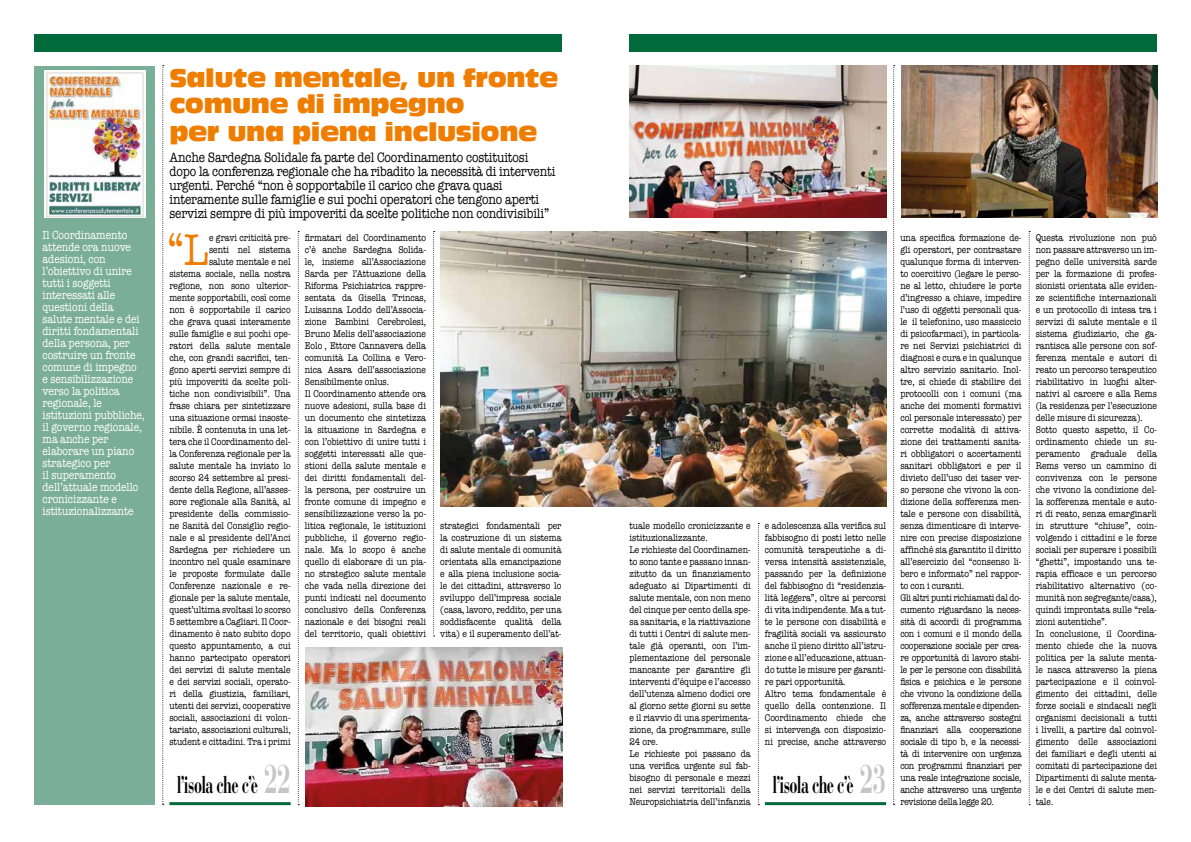
<style>
.page{position:relative;width:1191px;height:842px;background:#fff}
.page>*{position:absolute;margin:0;border:0;box-sizing:border-box;transform-origin:0 0}
.t1{font:45.7px "American Typewriter";color:#ef7d00;scale:.85 1}
.t2{font:25px/27px "Antique Olive Compact";letter-spacing:-.02em;color:#ef7d00}
.t3{font:700 24px "Bauer Bodoni";letter-spacing:-.045em;color:#000;scale:.6 1}
.t4{font:14px/14px "American Typewriter";letter-spacing:-.01em;color:#000;scale:.85 1}
.t5{font:12px/12px "American Typewriter";color:#fff;scale:.85 1}
.t6{font:10px/12px "American Typewriter";color:#000;scale:.85 1}
.s1{font-size:40px;color:#c6c6c6}
</style>
<div class="page">
<div style="left:34px;top:34px;width:527px;height:17px;background:#006a3b"></div>
<div style="left:629px;top:34px;width:528px;height:17px;background:#006a3b"></div>
<svg style="left:758px;top:523px;width:1px;height:282px"></svg>
<svg style="left:298px;top:231px;width:1px;height:574px"></svg>
<svg style="left:893px;top:65px;width:1px;height:740px"></svg>
<svg style="left:433px;top:231px;width:1px;height:405px"></svg>
<svg style="left:1028px;top:231px;width:2px;height:574px"></svg>
<hr style="left:169px;top:802px;width:122px;height:3px;background:#006a3b">
<svg style="left:162px;top:65px;width:2px;height:740px"></svg>
<hr style="left:765px;top:802px;width:121px;height:3px;background:#006a3b">
<div style="left:35px;top:66px;width:120px;height:739px;background:#7bae98"></div>
<img style="left:44px;top:71px;width:102px;height:146px">
<img style="left:629px;top:65px;width:257px;height:152px">
<img style="left:901px;top:65px;width:257px;height:152px">
<img style="left:306px;top:648px;width:256px;height:158px">
<img style="left:440px;top:231px;width:446px;height:275px">
<p class="t5" style="left:43px;top:229px;width:122px">Il Coordinamento attende ora nuove adesioni, con l’obiettivo di unire tutti i soggetti interessati alle questioni della salute mentale e dei diritti fondamentali della persona, per costruire un fronte comune di impegno e sensibilizzazione verso la politica regionale, le istituzioni pubbliche, il governo regionale, ma anche per elaborare un piano strategico per<br>il superamento dell’attuale modello cronicizzante e istituzionalizzante</p>
<h2 class="t2" style="left:169px;top:63px;width:390px">Salute mentale, un fronte comune di impegno<br>per una piena inclusione</h2>
<p class="t4" style="left:169px;top:150px;width:456px">Anche Sardegna Solidale fa parte del Coordinamento costituitosi dopo la conferenza regionale che ha ribadito la necessità di interventi urgenti. Perché “non è sopportabile il carico che grava quasi interamente sulle famiglie e sui pochi operatori che tengono aperti servizi sempre di più impoveriti da scelte politiche non condivisibili”</p>
<h1 class="t1" style="left:167px;top:215px;width:51px">“L</h1>
<p class="t6" style="left:169px;top:232px;width:144px;text-align:right">e gravi criticità pre-<br>senti nel sistema<br>salute mentale e nel<br>sistema sociale, nella nostra regione, non sono ulterior&shy;mente sopportabili, così come non è sopportabile il carico che grava quasi interamente sulle famiglie e sui pochi ope&shy;ratori della salute mentale che, con grandi sacrifici, ten&shy;gono aperti servizi sempre di più impoveriti da scelte poli&shy;tiche non condivisibili”. Una frase chiara per sintetizzare una situazione ormai insoste&shy;nibile. È contenuta in una let&shy;tera che il Coordinamento del&shy;la Conferenza regionale per la salute mentale ha inviato lo scorso 24 settembre al presi&shy;dente della Regione, all’asses&shy;sore regionale alla Sanità, al presidente della commissio&shy;ne Sanità del Consiglio regio&shy;nale e al presidente dell’Anci<br>Sardegna per richiedere un incontro nel quale esaminare le proposte formulate dalle<br>Conferenze nazionale e re&shy;gionale per la salute mentale, quest’ultima svoltasi lo scorso<br>5 settembre a Cagliari. Il Coor&shy;dinamento è nato subito dopo questo appuntamento, a cui hanno partecipato operatori dei servizi di salute mentale e dei servizi sociali, operato&shy;ri della giustizia, familiari, utenti dei servizi, cooperative sociali, associazioni di volon&shy;tariato, associazioni culturali, student e cittadini. Tra i primi</p>
<p class="t6" style="left:305px;top:232px;width:144px">firmatari del Coordinamento c’è anche Sardegna Solida&shy;le, insieme all’Associazione<br>Sarda per l’Attuazione della<br>Riforma Psichiatrica rappre&shy;sentata da Gisella Trincas,<br>Luisanna Loddo dell’Associa&shy;zione Bambini Cerebrolesi,<br>Bruno Melis dell’associazione<br>Eolo , Ettore Cannavera della comunità La Collina e Vero&shy;nica Asara dell’associazione<br>Sensibilmente onlus.<br>Il Coordinamento attende ora nuove adesioni, sulla base di un documento che sintetizza la situazione in Sardegna e con l’obiettivo di unire tutti i soggetti interessati alle que&shy;stioni della salute mentale e dei diritti fondamentali del&shy;la persona, per costruire un fronte comune di impegno e sensibilizzazione verso la po&shy;litica regionale, le istituzioni pubbliche, il governo regio&shy;nale. Ma lo scopo è anche quello di elaborare di un pia&shy;no strategico salute mentale che vada nella direzione dei punti indicati nel documento conclusivo della Conferenza nazionale e dei bisogni reali del territorio, quali obiettivi</p>
<p class="t6" style="left:440px;top:520px;width:144px;text-align:justify">strategici fondamentali per la costruzione di un sistema di salute mentale di comunità orientata alla emancipazione e alla piena inclusione socia&shy;le dei cittadini, attraverso lo sviluppo dell’impresa sociale (casa, lavoro, reddito, per una soddisfacente qualità della vita) e il superamento dell’at-</p>
<p class="t6" style="left:629px;top:520px;width:144px">tuale modello cronicizzante e istituzionalizzante.<br>Le richieste del Coordinamen&shy;to sono tante e passano innan&shy;zitutto da un finanziamento adeguato ai Dipartimenti di salute mentale, con non meno del cinque per cento della spe&shy;sa sanitaria, e la riattivazione di tutti i Centri di salute men&shy;tale già operanti, con l’im&shy;plementazione del personale mancante per garantire gli interventi d’équipe e l’accesso dell’utenza almeno dodici ore al giorno sette giorni su sette e il riavvio di una sperimenta&shy;zione, da programmare, sulle<br>24 ore.<br>Le richieste poi passano da una verifica urgente sul fab&shy;bisogno di personale e mezzi nei servizi territoriali della<br>Neuropsichiatria dell’infanzia</p>
<p class="t6" style="left:765px;top:520px;width:144px">e adolescenza alla verifica sul fabbisogno di posti letto nelle comunità terapeutiche a di&shy;versa intensità assistenziale, passando per la definizione del fabbisogno di “residenzia&shy;lità leggera”, oltre ai percorsi di vita indipendente. Ma a tut&shy;te le persone con disabilità e fragilità sociali va assicurato anche il pieno diritto all’istru&shy;zione e all’educazione, attuan&shy;do tutte le misure per garanti&shy;re pari opportunità.<br>Altro tema fondamentale è quello della contenzione. Il<br>Coordinamento chiede che si intervenga con disposizio&shy;ni precise, anche attraverso</p>
<h3 class="t3" style="left:177px;top:770px;width:191px">l’isola che c’è <span class="s1">22</span></h3>
<h3 class="t3" style="left:772px;top:771px;width:191px">l’isola che c’è <span class="s1">23</span></h3>
<p class="t6" style="left:900px;top:232px;width:144px">una specifica formazione de&shy;gli operatori, per contrastare qualunque forma di interven&shy;to coercitivo (legare le perso&shy;ne al letto, chiudere le porte d’ingresso a chiave, impedire l’uso di oggetti personali qua&shy;le il telefonino, uso massiccio di psicofarmaci), in particola&shy;re nei Servizi psichiatrici di diagnosi e cura e in qualunque altro servizio sanitario. Inol&shy;tre, si chiede di stabilire dei protocolli con i comuni (ma anche dei momenti formativi col personale interessato) per corrette modalità di attiva&shy;zione dei trattamenti sanita&shy;ri obbligatori o accertamenti sanitari obbligatori e per il divieto dell’uso dei taser ver&shy;so persone che vivono la con&shy;dizione della sofferenza men&shy;tale e persone con disabilità, senza dimenticare di interve&shy;nire con precise disposizione affinché sia garantito il diritto all’esercizio del “consenso li&shy;bero e informato” nel rappor&shy;to con i curanti.<br>Gli altri punti richiamati dal do&shy;cumento riguardano la neces&shy;sità di accordi di programma con i comuni e il mondo della cooperazione sociale per crea&shy;re opportunità di lavoro stabi&shy;le per le persone con disabilità fisica e psichica e le persone che vivono la condizione della sofferenza mentale e dipenden&shy;za, anche attraverso sostegni finanziari alla cooperazione sociale di tipo b, e la necessi&shy;tà di intervenire con urgenza con programmi finanziari per una reale integrazione sociale, anche attraverso una urgente revisione della legge 20.</p>
<p class="t6" style="left:1035px;top:232px;width:144px">Questa rivoluzione non può non passare attraverso un im&shy;pegno delle università sarde per la formazione di profes&shy;sionisti orientata alle eviden&shy;ze scientifiche internazionali e un protocollo di intesa tra i servizi di salute mentale e il sistema giudiziario, che ga&shy;rantisca alle persone con sof&shy;ferenza mentale e autori di reato un percorso terapeutico riabilitativo in luoghi alter&shy;nativi al carcere e alla Rems (la residenza per l’esecuzione delle misure di sicurezza).<br>Sotto questo aspetto, il Co&shy;ordinamento chiede un su&shy;peramento graduale della<br>Rems verso un cammino di convivenza con le persone che vivono la condizione del&shy;la sofferenza mentale e auto&shy;ri di reato, senza emarginarli in strutture “chiuse”, coin&shy;volgendo i cittadini e le forze sociali per superare i possibili “ghetti”, impostando una te&shy;rapia efficace e un percorso riabilitativo alternativo (co&shy;munità non segregante/casa), quindi improntata sulle “rela&shy;zioni autentiche”.<br>In conclusione, il Coordina&shy;mento chiede che la nuova politica per la salute menta&shy;le nasca attraverso la piena partecipazione e il coinvol&shy;gimento dei cittadini, delle forze sociali e sindacali negli organismi decisionali a tutti i livelli, a partire dal coinvol&shy;gimento delle associazioni dei familiari e degli utenti ai comitati di partecipazione dei<br>Dipartimenti di salute menta&shy;le e dei Centri di salute men&shy;tale.</p>
</div>
